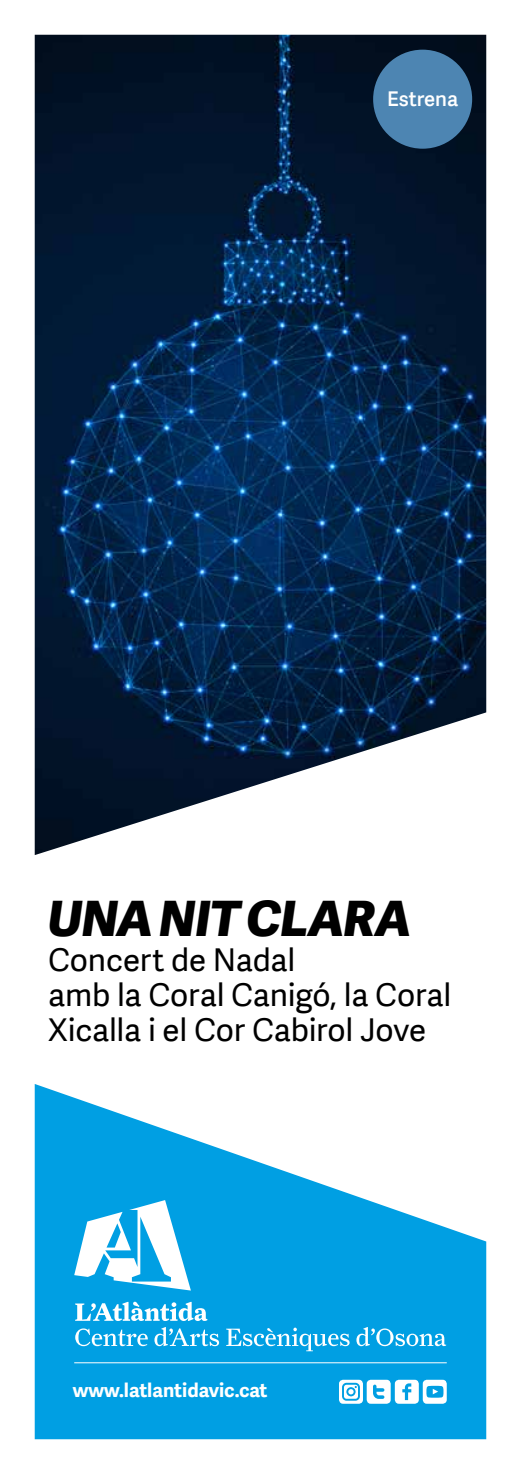
<style>
.page{position:relative;width:521px;height:1474px;background:#fff}
.page>*{position:absolute;margin:0;border:0;box-sizing:border-box;transform-origin:0 0}
.t1{font:italic 800 49px "Adelle Sans";letter-spacing:-.01em;color:#000}
.t2{font:31.5px/35px "Adelle Sans";letter-spacing:-.005em;color:#000}
.t3{font:600 20.3px "Adelle Sans";color:#fff}
.t4{font:700 19.25px "Adelle Sans";color:#fff}
</style>
<div class="page">
<img style="left:35px;top:35px;width:451px;height:820px">
<svg style="left:35px;top:1084px;width:451px;height:355px;fill:#009fe3"></svg>
<svg style="left:75px;top:1301px;width:132px;height:19px"></svg>
<svg style="left:75px;top:1328px;width:73px;height:18px"></svg>
<svg style="left:154px;top:1326px;width:65px;height:20px"></svg>
<svg style="left:226px;top:1327px;width:123px;height:24px;background:#39b4e9"></svg>
<svg style="left:356px;top:1326px;width:90px;height:20px;background:#41b7ea"></svg>
<svg style="left:74px;top:1200px;width:117px;height:90px"></svg>
<hr style="left:74px;top:1362px;width:373px;height:1px;background:#fff">
<svg style="left:339px;top:1379px;width:108px;height:24px"></svg>
<div style="left:373px;top:50px;width:99px;height:99px;background:#4d85b2;border-radius:50%"></div>
<p class="t3" style="left:387px;top:90px;width:73px">Estrena</p>
<h1 class="t1" style="left:48px;top:899px;width:365px">UNA NIT CLARA</h1>
<p class="t2" style="left:48px;top:945px;width:405px">Concert de Nadal<br>amb la Coral Canigó, la Coral<br>Xicalla i el Cor Cabirol Jove</p>
<p class="t4" style="left:73px;top:1382px;width:196px">www.latlantidavic.cat</p>
</div>
